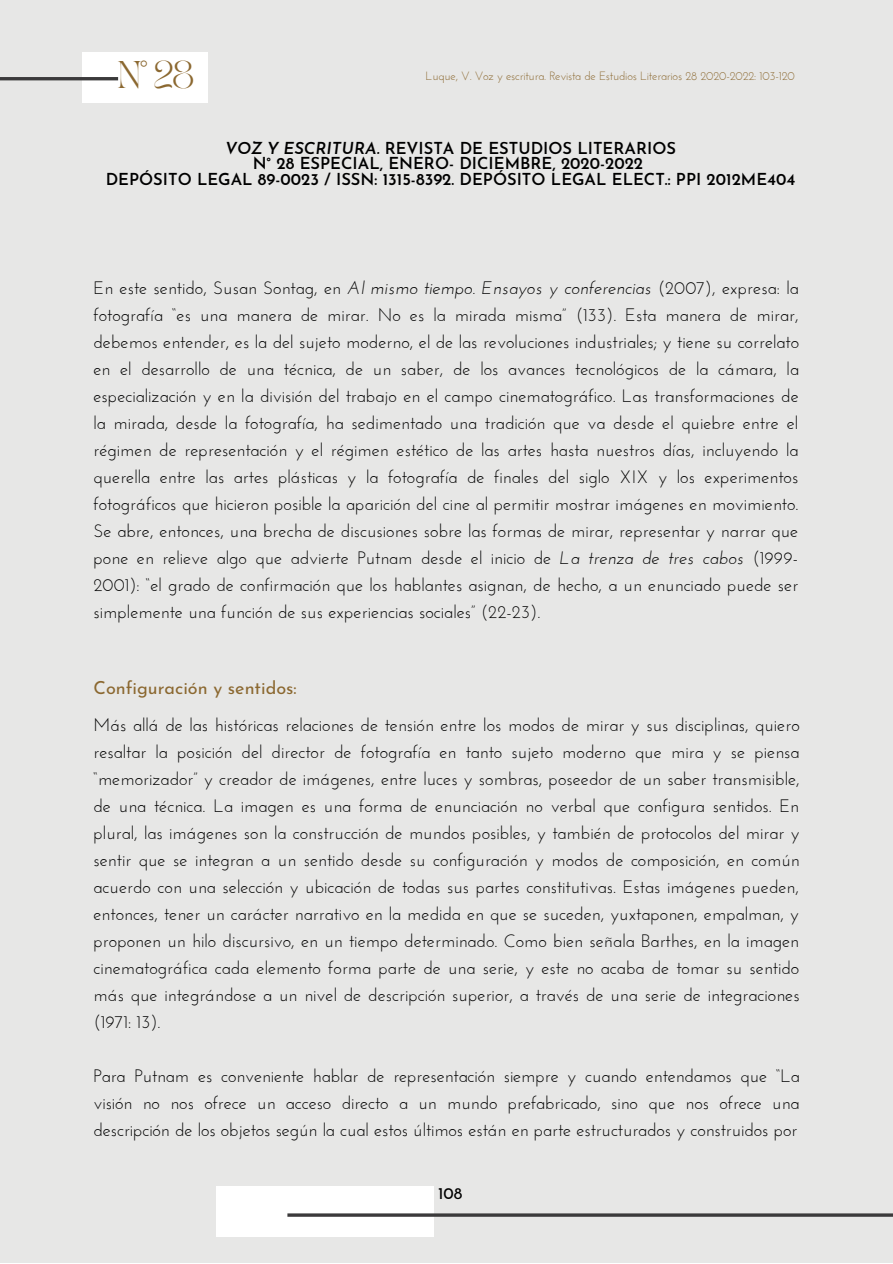
<style>
.page{position:relative;width:893px;height:1264px;background:#fff}
.page>*{position:absolute;margin:0;border:0;box-sizing:border-box;transform-origin:0 0}
.t1{font:27px "TAN PEARL Regular";color:#8b6830}
.t2{font:18px/27px "Josefin Sans";color:#000;text-align:justify}
.t3{font:18px "Josefin Sans";color:#8b6830}
.t4{font:600 16.5px/15.8px "Josefin Sans";color:#000;text-align:center}
.t5{font:16.5px "Josefin Sans";color:#000}
.t6{font:12px "Josefin Sans";letter-spacing:-.02em;color:#8b6830}
.s1{font-style:italic}
</style>
<div class="page">
<div style="left:0;top:0;width:892px;height:1262px;background:#e7e7e6"></div>
<div style="left:216px;top:1186px;width:218px;height:50px;background:#fff"></div>
<hr style="left:287px;top:1213px;width:605px;height:3px;background:#3b3a3b">
<div style="left:82px;top:53px;width:126px;height:50px;background:#fff"></div>
<hr style="left:0;top:77px;width:118px;height:3px;background:#3b3a3b">
<h1 class="t1" style="left:118px;top:61px;width:79px">N° 28</h1>
<p class="t6" style="left:425px;top:71px;width:371px">Luque, V. Voz y escritura. Revista de Estudios Literarios 28 2020-2022: 103-120</p>
<p class="t4" style="left:106px;top:141px;width:691px"><span class="s1">VOZ Y ESCRITURA.</span> REVISTA DE ESTUDIOS LITERARIOS<br>N° 28 ESPECIAL, ENERO- DICIEMBRE, 2020-2022<br>DEPÓSITO LEGAL 89-0023 / ISSN: 1315-8392. DEPÓSITO LEGAL ELECT.: PPI 2012ME404</p>
<p class="t2" style="left:93px;top:276px;width:707px">En este sentido, Susan Sontag, en <span class="s1">Al mismo tiempo. Ensayos y conferencias</span> (2007), expresa: la fotografía “es una manera de mirar. No es la mirada misma” (133). Esta manera de mirar, debemos entender, es la del sujeto moderno, el de las revoluciones industriales; y tiene su correlato en el desarrollo de una técnica, de un saber, de los avances tecnológicos de la cámara, la especialización y en la división del trabajo en el campo cinematográfico. Las transformaciones de la mirada, desde la fotografía, ha sedimentado una tradición que va desde el quiebre entre el régimen de representación y el régimen estético de las artes hasta nuestros días, incluyendo la querella entre las artes plásticas y la fotografía de finales del siglo XIX y los experimentos fotográficos que hicieron posible la aparición del cine al permitir mostrar imágenes en movimiento.<br>Se abre, entonces, una brecha de discusiones sobre las formas de mirar, representar y narrar que pone en relieve algo que advierte Putnam desde el inicio de <span class="s1">La trenza de tres cabos</span> (1999- 2001): “el grado de confirmación que los hablantes asignan, de hecho, a un enunciado puede ser simplemente una función de sus experiencias sociales” (22-23).</p>
<p class="t3" style="left:93px;top:680px;width:205px">Configuración y sentidos:</p>
<p class="t2" style="left:93px;top:713px;width:707px">Más allá de las históricas relaciones de tensión entre los modos de mirar y sus disciplinas, quiero resaltar la posición del director de fotografía en tanto sujeto moderno que mira y se piensa “memorizador” y creador de imágenes, entre luces y sombras, poseedor de un saber transmisible, de una técnica. La imagen es una forma de enunciación no verbal que configura sentidos. En plural, las imágenes son la construcción de mundos posibles, y también de protocolos del mirar y sentir que se integran a un sentido desde su configuración y modos de composición, en común acuerdo con una selección y ubicación de todas sus partes constitutivas. Estas imágenes pueden, entonces, tener un carácter narrativo en la medida en que se suceden, yuxtaponen, empalman, y proponen un hilo discursivo, en un tiempo determinado. Como bien señala Barthes, en la imagen cinematográfica cada elemento forma parte de una serie, y este no acaba de tomar su sentido más que integrándose a un nivel de descripción superior, a través de una serie de integraciones (1971: 13).</p>
<p class="t2" style="left:93px;top:1063px;width:708px">Para Putnam es conveniente hablar de representación siempre y cuando entendamos que “La visión no nos ofrece un acceso directo a un mundo prefabricado, sino que nos ofrece una descripción de los objetos según la cual estos últimos están en parte estructurados y construidos por</p>
<p class="t5" style="left:438px;top:1186px;width:26px">108</p>
</div>
